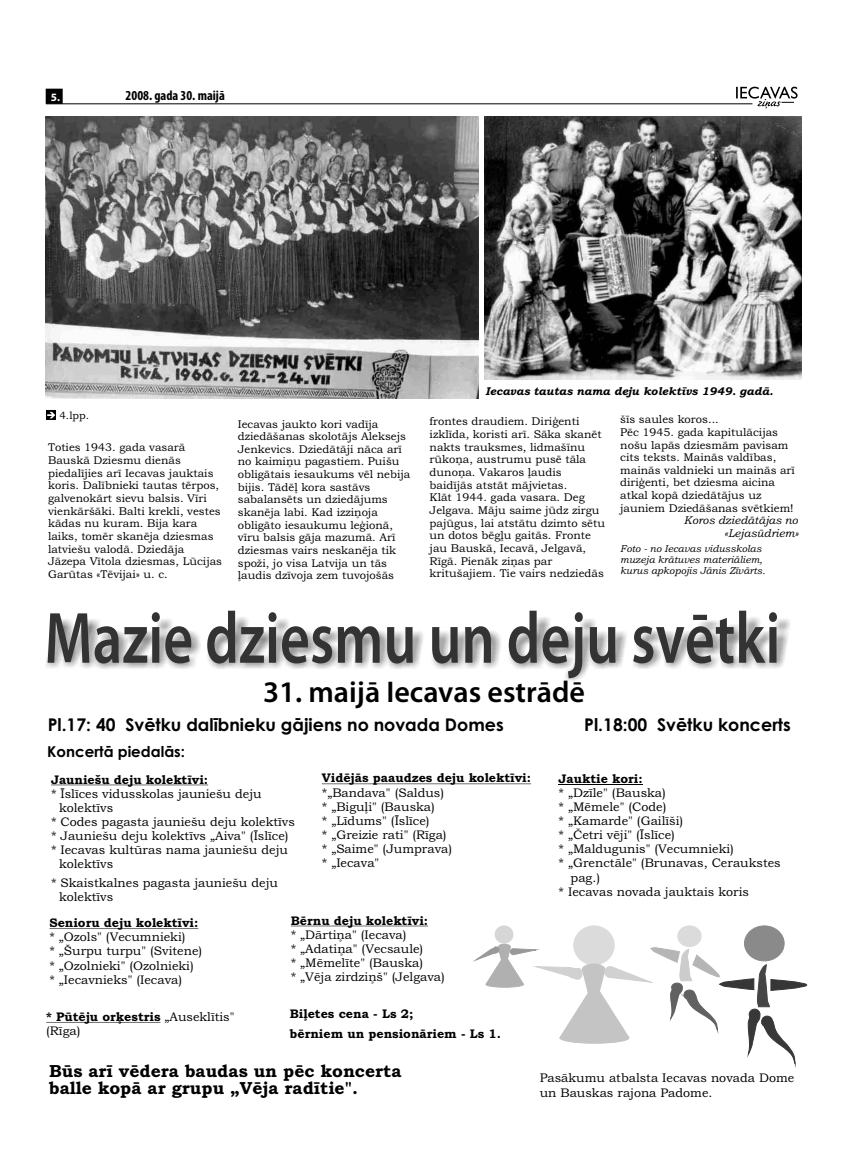
<style>
.page{position:relative;width:851px;height:1170px;background:#fff}
.page>*{position:absolute;margin:0;border:0;box-sizing:border-box;transform-origin:0 0}
.t1{font:600 73.12px "Myriad Pro";color:#333;scale:.79 1}
.t2{font:600 30px "Myriad Pro";color:#000}
.t3{font:700 17.5px "Century Gothic";color:#000}
.t4{font:17.5px/17.2px "Bookman Old Style";color:#000}
.t5{font:700 15px "Century Gothic";color:#000}
.t6{font:700 condensed 13.75px "Myriad Pro";color:#000}
.t7{font:12.5px/14px "Bookman Old Style";color:#000}
.t8{font:11.25px/12.6px "Bookman Old Style";color:#000}
.t9{font:italic 11.25px "Bookman Old Style";color:#000}
.t10{font:700 11.25px "Myriad Pro";color:#fff}
.t11{font:10.62px "Bookman Old Style";color:#000}
.t12{font:italic 10px/11.1px "Bookman Old Style";color:#000}
</style>
<div class="page">
<svg style="left:46px;top:87px;width:751px;height:22px"></svg>
<div style="left:46px;top:89px;width:17px;height:15px;background:#000"></div>
<img style="left:45px;top:117px;width:433px;height:282px">
<img style="left:484px;top:117px;width:316px;height:263px">
<svg style="left:46px;top:410px;width:10px;height:10px"></svg>
<svg style="left:47px;top:412px;width:8px;height:6px"></svg>
<img style="left:46px;top:617px;width:744px;height:64px">
<hr style="left:51px;top:784px;width:136px;height:1px;background:#000">
<svg style="left:187px;top:784px;width:21px;height:1px"></svg>
<hr style="left:362px;top:783px;width:148px;height:1px;background:#000">
<svg style="left:322px;top:783px;width:40px;height:1px"></svg>
<svg style="left:510px;top:783px;width:21px;height:1px"></svg>
<hr style="left:558px;top:784px;width:84px;height:1px;background:#000">
<hr style="left:49px;top:928px;width:128px;height:1px;background:#000">
<svg style="left:177px;top:928px;width:21px;height:1px"></svg>
<hr style="left:307px;top:925px;width:100px;height:1px;background:#000">
<svg style="left:291px;top:925px;width:16px;height:1px"></svg>
<svg style="left:407px;top:925px;width:21px;height:1px"></svg>
<hr style="left:86px;top:1021px;width:30px;height:1px;background:#000">
<hr style="left:124px;top:1021px;width:36px;height:1px;background:#000">
<div style="left:744px;top:925px;width:40px;height:35px;background:#8a8a8a;border:1px solid #8a8a8a;border-radius:50%"></div>
<div style="left:677px;top:925px;width:24px;height:21px;background:#dbdbdb;border:1px solid #dbdbdb;border-radius:50%"></div>
<div style="left:573px;top:925px;width:41px;height:39px;background:#dbdbdb;border:1px solid #dbdbdb;border-radius:50%"></div>
<div style="left:495px;top:925px;width:18px;height:18px;background:#d6d6d6;border:1px solid #d6d6d6;border-radius:50%"></div>
<svg style="left:475px;top:943px;width:331px;height:120px"></svg>
<p class="t10" style="left:51px;top:92px;width:11px">5.</p>
<p class="t6" style="left:126px;top:90px;width:101px">2008. gada 30. maijā</p>
<p class="t11" style="left:59px;top:411px;width:31px">4.lpp.</p>
<p class="t8" style="left:48px;top:442px;width:175px">Toties 1943. gada vasarā<br>Bauskā Dziesmu dienās piedalījies arī Iecavas jauktais koris. Dalībnieki tautas tērpos, galvenokārt sievu balsis. Vīri vienkāršāki. Balti krekli, vestes kādas nu kuram. Bija kara laiks, tomēr skanēja dziesmas latviešu valodā. Dziedāja<br>Jāzepa Vītola dziesmas, Lūcijas<br>Garūtas «Tēvijai» u. c.</p>
<p class="t9" style="left:485px;top:386px;width:289px">Iecavas tautas nama deju kolektīvs 1949. gadā.</p>
<p class="t8" style="left:238px;top:418px;width:174px">Iecavas jaukto kori vadīja dziedāšanas skolotājs Aleksejs<br>Jenkevics. Dziedātāji nāca arī no kaimiņu pagastiem. Puišu obligātais iesaukums vēl nebija bijis. Tādēļ kora sastāvs sabalansēts un dziedājums skanēja labi. Kad izziņoja obligāto iesaukumu leģionā, vīru balsis gāja mazumā. Arī dziesmas vairs neskanēja tik spoži, jo visa Latvija un tās ļaudis dzīvoja zem tuvojošās</p>
<p class="t8" style="left:429px;top:416px;width:177px">frontes draudiem. Diriģenti izklīda, koristi arī. Sāka skanēt nakts trauksmes, lidmašīnu rūkoņa, austrumu pusē tāla dunoņa. Vakaros ļaudis baidījās atstāt mājvietas.<br>Klāt 1944. gada vasara. Deg<br>Jelgava. Māju saime jūdz zirgu pajūgus, lai atstātu dzimto sētu un dotos bēgļu gaitās. Fronte jau Bauskā, Iecavā, Jelgavā,<br>Rīgā. Pienāk ziņas par kritušajiem. Tie vairs nedziedās</p>
<p class="t8" style="left:620px;top:414px;width:100px">šīs saules koros...</p>
<p class="t8" style="left:620px;top:427px;width:159px">Pēc 1945. gada kapitulācijas</p>
<p class="t8" style="left:620px;top:439px;width:170px">nošu lapās dziesmām pavisam</p>
<p class="t8" style="left:620px;top:452px;width:157px">cits teksts. Mainās valdības,</p>
<p class="t8" style="left:620px;top:464px;width:176px">mainās valdnieki un mainās arī</p>
<p class="t8" style="left:620px;top:477px;width:156px">diriģenti, bet dziesma aicina</p>
<p class="t8" style="left:620px;top:490px;width:143px">atkal kopā dziedātājus uz</p>
<p class="t8" style="left:620px;top:502px;width:175px">jauniem Dziedāšanas svētkiem!</p>
<p class="t9" style="left:683px;top:516px;width:116px">Koros dziedātājas no</p>
<p class="t9" style="left:724px;top:528px;width:75px">«Lejasūdriem»</p>
<p class="t12" style="left:620px;top:543px;width:147px">Foto - no Iecavas vidusskolas muzeja krātuves materiāliem, kurus apkopojis Jānis Zīvārts.</p>
<p class="t1" style="left:44px;top:607px;width:932px">Mazie dziesmu un deju svētki</p>
<p class="t2" style="left:263px;top:679px;width:323px">31. maijā Iecavas estrādē</p>
<p class="t3" style="left:48px;top:717px;width:457px">Pl.17: 40 Svētku dalībnieku gājiens no novada Domes</p>
<p class="t3" style="left:584px;top:718px;width:208px">Pl.18:00 Svētku koncerts</p>
<p class="t5" style="left:47px;top:746px;width:139px">Koncertā piedalās:</p>
<p class="t7" style="left:51px;top:773px;width:159px">Jauniešu deju kolektīvi:</p>
<p class="t7" style="left:51px;top:787px;width:212px">* Īslīces vidusskolas jauniešu deju</p>
<p class="t7" style="left:59px;top:801px;width:56px">kolektīvs</p>
<p class="t7" style="left:51px;top:815px;width:245px">* Codes pagasta jauniešu deju kolektīvs</p>
<p class="t7" style="left:51px;top:829px;width:239px">* Jauniešu deju kolektīvs „Aiva" (Īslīce)</p>
<p class="t7" style="left:51px;top:843px;width:238px">* Iecavas kultūras nama jauniešu deju</p>
<p class="t7" style="left:59px;top:857px;width:56px">kolektīvs</p>
<p class="t7" style="left:59px;top:877px;width:220px;text-indent:-8px">* Skaistkalnes pagasta jauniešu deju kolektīvs</p>
<p class="t7" style="left:322px;top:772px;width:211px">Vidējās paaudzes deju kolektīvi: *„Bandava" (Saldus)<br>* „Biguļi" (Bauska)<br>* „Līdums" (Īslīce)<br>* „Greizie rati" (Rīga)<br>* „Saime" (Jumprava)<br>* „Iecava"</p>
<p class="t7" style="left:558px;top:772px;width:85px">Jauktie kori:</p>
<p class="t7" style="left:558px;top:787px;width:109px">* „Dzīle" (Bauska)</p>
<p class="t7" style="left:558px;top:801px;width:109px">* „Mēmele" (Code)</p>
<p class="t7" style="left:558px;top:815px;width:126px">* „Kamarde" (Gailīši)</p>
<p class="t7" style="left:558px;top:829px;width:118px">* „Četri vēji" (Īslīce)</p>
<p class="t7" style="left:558px;top:843px;width:177px">* „Maldugunis" (Vecumnieki)</p>
<p class="t7" style="left:558px;top:857px;width:223px">* „Grenctāle" (Brunavas, Ceraukstes</p>
<p class="t7" style="left:570px;top:871px;width:31px">pag.)</p>
<p class="t7" style="left:558px;top:885px;width:192px">* Iecavas novada jauktais koris</p>
<p class="t7" style="left:49px;top:917px;width:154px">Senioru deju kolektīvi: * „Ozols" (Vecumnieki)<br>* „Šurpu turpu" (Svitene) * „Ozolnieki" (Ozolnieki) * „Iecavnieks" (Iecava)</p>
<p class="t7" style="left:291px;top:914px;width:155px">Bērnu deju kolektīvi:<br>* „Dārtiņa" (Iecava)<br>* „Adatiņa" (Vecsaule)<br>* „Mēmelīte" (Bauska)<br>* „Vēja zirdziņš" (Jelgava)</p>
<p class="t7" style="left:46px;top:1010px;width:190px">* Pūtēju orķestris „Auseklītis" (Rīga)</p>
<p class="t7" style="left:290px;top:1004px;width:213px;line-height:20.1px">Biļetes cena - Ls 2;<br>bērniem un pensionāriem - Ls 1.</p>
<p class="t4" style="left:49px;top:1063px;width:354px">Būs arī vēdera baudas un pēc koncerta balle kopā ar grupu „Vēja radītie".</p>
<p class="t7" style="left:539px;top:1072px;width:256px">Pasākumu atbalsta Iecavas novada Dome un Bauskas rajona Padome.</p>
</div>
